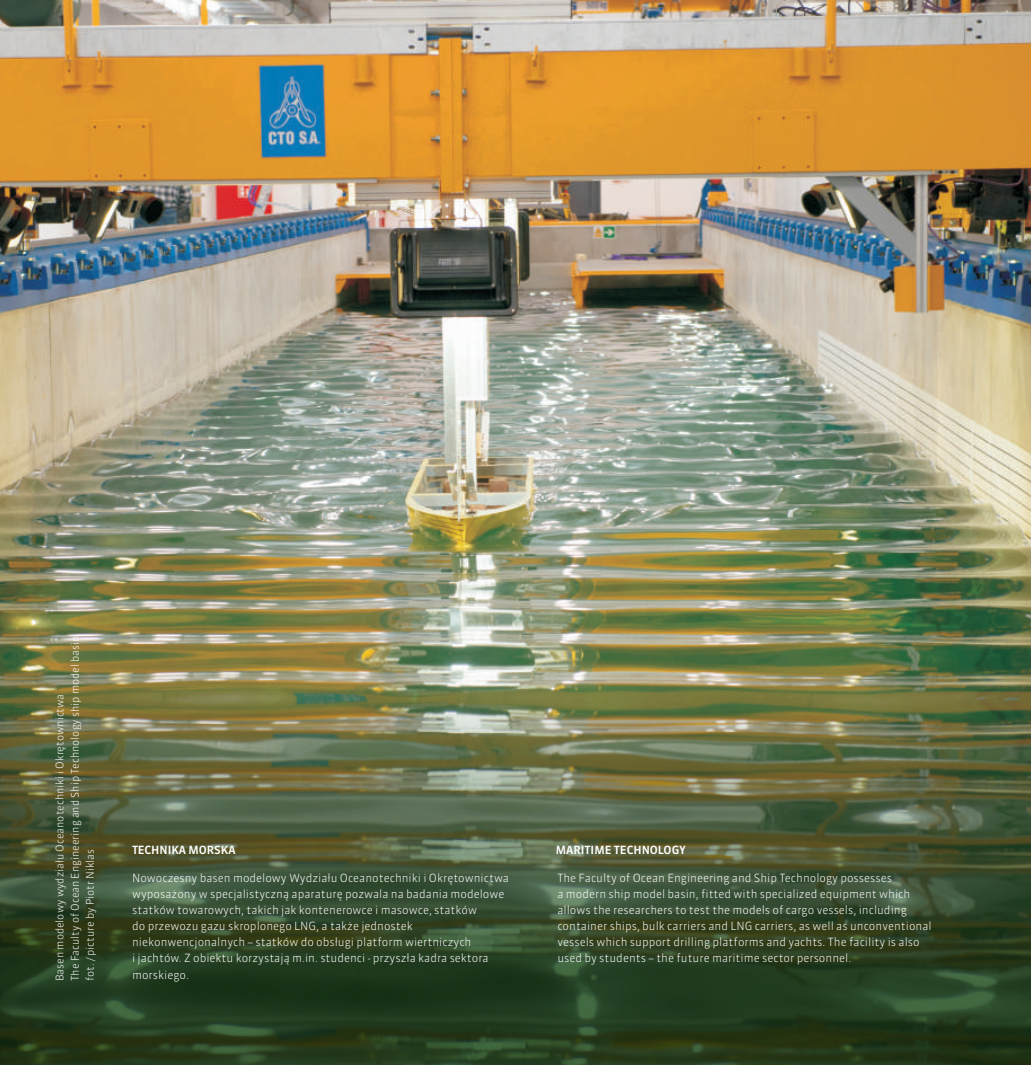
<style>
.page{position:relative;width:1031px;height:1065px;background:#fff}
.page>*{position:absolute;margin:0;border:0;box-sizing:border-box;transform-origin:0 0}
.t1{font:300 11.25px/16px "Sanuk Pro";color:#fff}
.t2{font:11.25px "Sanuk Pro";color:#fff}
.t3{font:300 10.5px/15px "Sanuk Pro";color:#fff}
</style>
<div class="page">
<img style="left:0;top:0;width:1030px;height:636px">
<img style="left:0;top:636px;width:1030px;height:429px">
<p class="t3" style="left:53px;top:981px;width:347px;rotate:-90deg">Basen modelowy wydziału Oceanotechniki i Okrętownictwa<br>The Faculty of Ocean Engineering and Ship Technology ship model basin fot. / picture by Piotr Niklas</p>
<p class="t2" style="left:132px;top:845px;width:105px">TECHNIKA MORSKA</p>
<p class="t1" style="left:132px;top:871px;width:378px">Nowoczesny basen modelowy Wydziału Oceanotechniki i Okrętownictwa wyposażony w specjalistyczną aparaturę pozwala na badania modelowe statków towarowych, takich jak kontenerowce i masowce, statków<br>do przewozu gazu skroplonego LNG, a także jednostek niekonwencjonalnych – statków do obsługi platform wiertniczych<br>i jachtów. Z obiektu korzystają m.in. studenci - przyszła kadra sektora morskiego.</p>
<p class="t2" style="left:555px;top:845px;width:131px">MARITIME TECHNOLOGY</p>
<p class="t1" style="left:557px;top:871px;width:376px">The Faculty of Ocean Engineering and Ship Technology possesses<br>a modern ship model basin, fitted with specialized equipment which allows the researchers to test the models of cargo vessels, including container ships, bulk carriers and LNG carriers, as well as unconventional vessels which support drilling platforms and yachts. The facility is also used by students – the future maritime sector personnel.</p>
</div>
